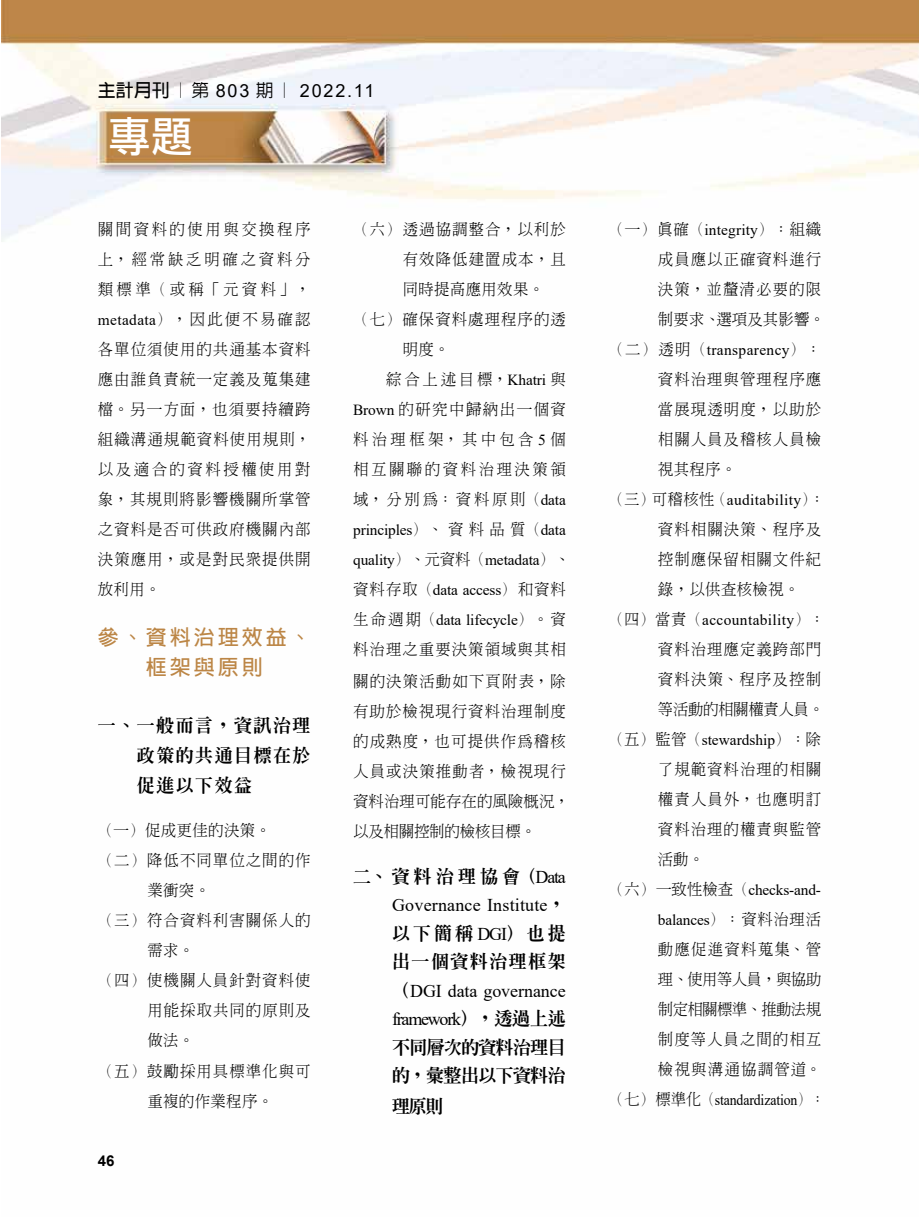
<style>
.page{position:relative;width:919px;height:1217px;background:#fff}
.page>*{position:absolute;margin:0;border:0;box-sizing:border-box;transform-origin:0 0}
.t1{font:42px "DF Li Hei Md WIN BF";color:#fff}
.t2{font:700 21px/30px "Lin Gothic";letter-spacing:.14em;color:#bc8646;text-align:center}
.t3{font:800 18px/30px "Inn Ming";letter-spacing:.08em;color:#000;text-align:justify}
.t4{font:18px/28.5px "Times New Roman";letter-spacing:-.005em;color:#000}
.t5{font:18px "Arial";letter-spacing:.1em;color:#000}
.t6{font:300 15.3px/30px "Inn Ming";letter-spacing:.07em;color:#000;text-align:justify}
.t7{font:15.3px/30px "Times New Roman";letter-spacing:-.01em;color:#000}
.t8{font:15.3px "Times New Roman";letter-spacing:.025em;color:#000}
.t9{font:300 15.3px "Inn Ming";letter-spacing:.025em;color:#000}
.t10{font:15.3px "Times New Roman";letter-spacing:-.01em;color:#000;scale:.9 1}
.t11{font:300 15.3px "Inn Ming";letter-spacing:.1em;color:#000}
.t12{font:300 15.3px "Inn Ming";letter-spacing:.22em;color:#000}
.t13{font:300 15.3px "Inn Ming";letter-spacing:.165em;color:#000}
.t14{font:700 15px "Arial";color:#000}
.s1{font-family:"Lin Gothic";font-weight:700}
.s2{font-family:"Lin Gothic";font-weight:500}
.s3{font-family:"Times New Roman";font-weight:400}
.s4{font-family:"Inn Ming";font-weight:300}
.s5{font-family:"Inn Ming";font-weight:800}
</style>
<div class="page">
<img style="left:1px;top:0;width:917px;height:242px">
<p class="t5" style="left:98px;top:78px;width:278px"><span class="s1">主計月刊</span><span class="s2">︱第</span> 803 <span class="s2">期︱</span> 2022.11</p>
<h1 class="t1" style="left:109px;top:115px;width:85px">專題</h1>
<p class="t6" style="left:98px;top:214px;width:214px">關間資料的使用與交換程序上，經常缺乏明確之資料分類標準（或稱「元資料」，<span class="s3">metadata</span>），因此便不易確認各單位須使用的共通基本資料應由誰負責統一定義及蒐集建檔。另一方面，也須要持續跨組織溝通規範資料使用規則，以及適合的資料授權使用對象，其規則將影響機關所掌管之資料是否可供政府機關內部決策應用，或是對民眾提供開放利用。</p>
<h2 class="t2" style="left:98px;top:622px;width:214px">參、資料治理效益、框架與原則</h2>
<p class="t3" style="left:137px;top:710px;width:175px;text-indent:-39px">一、一般而言，資訊治理政策的共通目標在於促進以下效益</p>
<p class="t9" style="left:98px;top:822px;width:174px">（一）促成更佳的決策。</p>
<p class="t6" style="left:98px;top:845px;width:214px">（二）降低不同單位之間的作</p>
<p class="t6" style="left:147px;top:875px;width:64px">業衝突。</p>
<p class="t6" style="left:98px;top:905px;width:214px">（三）符合資料利害關係人的</p>
<p class="t6" style="left:147px;top:935px;width:48px">需求。</p>
<p class="t6" style="left:98px;top:965px;width:214px">（四）使機關人員針對資料使</p>
<p class="t6" style="left:147px;top:995px;width:165px">用能採取共同的原則及</p>
<p class="t6" style="left:147px;top:1025px;width:48px">做法。</p>
<p class="t6" style="left:98px;top:1055px;width:214px">（五）鼓勵採用具標準化與可</p>
<p class="t9" style="left:147px;top:1092px;width:127px">重複的作業程序。</p>
<p class="t14" style="left:98px;top:1149px;width:18px">46</p>
<p class="t6" style="left:353px;top:214px;width:214px">（六）透過協調整合，以利於</p>
<p class="t6" style="left:402px;top:244px;width:165px">有效降低建置成本，且</p>
<p class="t9" style="left:402px;top:281px;width:143px">同時提高應用效果。</p>
<p class="t6" style="left:353px;top:304px;width:214px">（七）確保資料處理程序的透</p>
<p class="t6" style="left:402px;top:334px;width:48px">明度。</p>
<p class="t6" style="left:386px;top:364px;width:181px">綜合上述目標，<span class="s3">Khatri</span> 與</p>
<p class="t11" style="left:353px;top:401px;width:214px"><span class="s3">Brown</span> 的研究中歸納出一個資</p>
<p class="t12" style="left:353px;top:431px;width:214px">料治理框架，其中包含<span class="s3">5</span>個</p>
<p class="t13" style="left:353px;top:461px;width:214px">相互關聯的資料治理決策領</p>
<p class="t6" style="left:353px;top:484px;width:214px">域，分別為：資料原則（<span class="s3">data</span></p>
<p class="t7" style="left:353px;top:514px;width:218px">principles<span class="s4">）、資料品質（</span>data quality<span class="s4">）、元資料（</span>metadata<span class="s4">）、資料存取（</span>data access<span class="s4">）和資料生命週期（</span>data lifecycle<span class="s4">）。資</span></p>
<p class="t6" style="left:353px;top:633px;width:214px;line-height:32.2px">料治理之重要決策領域與其相關的決策活動如下頁附表，除</p>
<p class="t6" style="left:353px;top:696px;width:218px;text-align:left">有助於檢視現行資料治理制度的成熟度，也可提供作為稽核人員或決策推動者，檢視現行資料治理可能存在的風險概況，以及相關控制的檢核目標。</p>
<p class="t3" style="left:353px;top:860px;width:214px">二、資料治理協會（<span class="s3">Data</span></p>
<p class="t4" style="left:392px;top:890px;width:175px">Governance Institute<span class="s5">，</span></p>
<p class="t3" style="left:392px;top:918px;width:175px;line-height:28.5px">以下簡稱<span class="s3">DGI</span>）也提出一個資料治理框架</p>
<p class="t4" style="left:392px;top:975px;width:175px"><span class="s5">（</span>DGI data governance framework<span class="s5">），透過上述</span></p>
<p class="t3" style="left:392px;top:1032px;width:175px;line-height:29.2px">不同層次的資料治理目的，彙整出以下資料治理原則</p>
<p class="t6" style="left:658px;top:214px;width:168px;text-align:left;text-indent:-50px">（一）真確（<span class="s3">integrity</span>）：組織成員應以正確資料進行決策，並釐清必要的限制要求、選項及其影響。</p>
<p class="t8" style="left:608px;top:339px;width:214px"><span class="s4">（二）透明（</span>transparency<span class="s4">）：</span></p>
<p class="t6" style="left:658px;top:364px;width:165px">資料治理與管理程序應當展現透明度，以助於相關人員及稽核人員檢視其程序。</p>
<p class="t8" style="left:608px;top:489px;width:218px"><span class="s4">（三）可稽核性（</span>auditability<span class="s4">）：</span></p>
<p class="t6" style="left:658px;top:514px;width:165px">資料相關決策、程序及控制應保留相關文件紀錄，以供查核檢視。</p>
<p class="t8" style="left:608px;top:609px;width:218px"><span class="s4">（四）當責（</span>accountability<span class="s4">）：</span></p>
<p class="t6" style="left:658px;top:634px;width:168px;text-align:left">資料治理應定義跨部門資料決策、程序及控制等活動的相關權責人員。</p>
<p class="t7" style="left:608px;top:724px;width:214px"><span class="s4">（五）監管（</span>stewardship<span class="s4">）：除</span></p>
<p class="t6" style="left:658px;top:754px;width:165px">了規範資料治理的相關權責人員外，也應明訂資料治理的權責與監管活動。</p>
<p class="t7" style="left:608px;top:874px;width:214px;text-align:right"><span class="s4">（六）一致性檢查（</span>checks-and&shy;balances<span class="s4">）：資料治理活</span></p>
<p class="t6" style="left:658px;top:934px;width:165px">動應促進資料蒐集、管理、使用等人員，與協助制定相關標準、推動法規制度等人員之間的相互檢視與溝通協調管道。</p>
<p class="t10" style="left:608px;top:1089px;width:242px"><span class="s4">（七）標準化（</span>standardization<span class="s4">）：</span></p>
</div>
